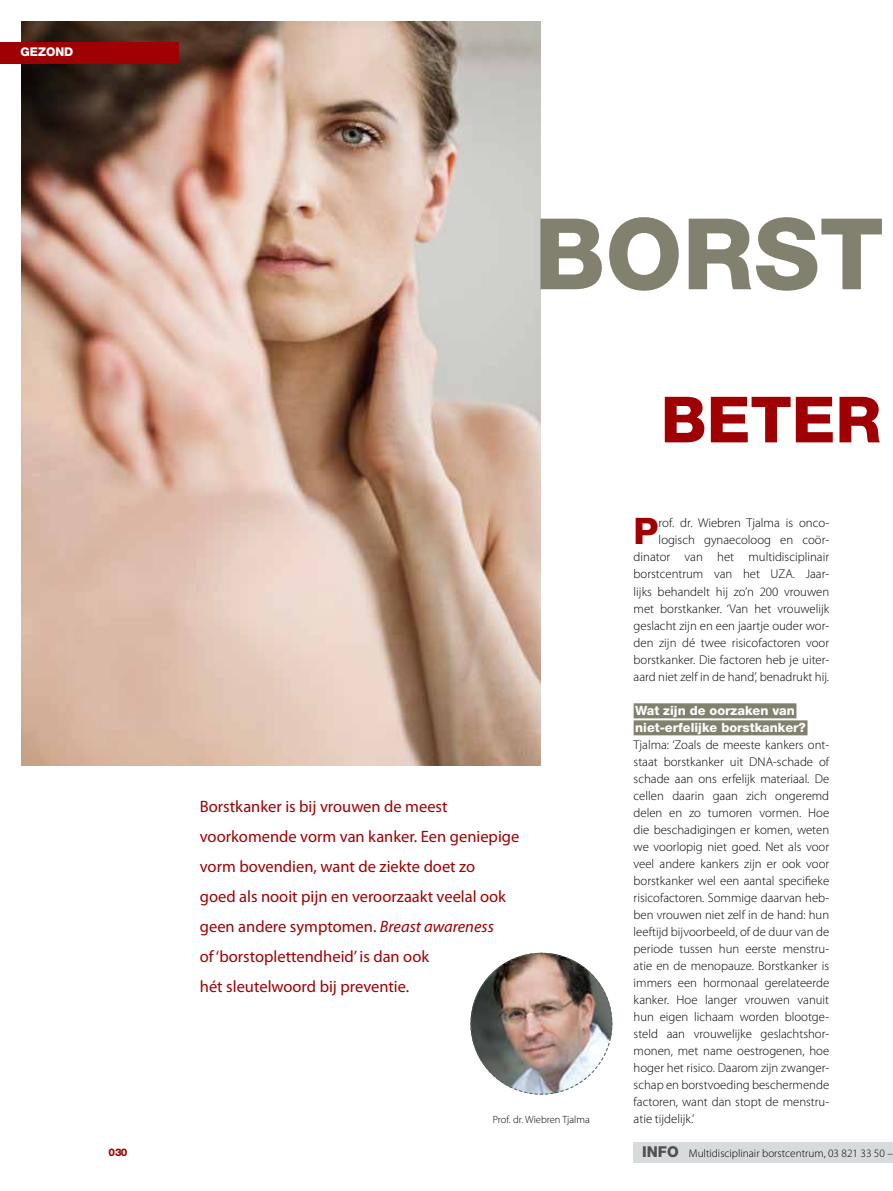
<style>
.page{position:relative;width:893px;height:1191px;background:#fff}
.page>*{position:absolute;margin:0;border:0;box-sizing:border-box;transform-origin:0 0}
.t1{font:800 98.85px "Helvetica Neue LT Std";color:#82806f}
.t2{font:800 63.75px "Helvetica Neue LT Std";color:#9f0004}
.t3{font:800 36.6px "Helvetica Neue LT Std";color:#9f0004}
.t4{font:16.5px/30px "Myriad Pro";color:#9f0004}
.t5{font:300 12.75px/17px "Myriad Pro";color:#000;text-align:right}
.t6{font:800 12.75px/17px "Helvetica Neue LT Std";color:#fff}
.t7{font:800 12px "Helvetica Neue LT Std";color:#fff}
.t8{font:300 11.25px "Myriad Pro";color:#000}
.t9{font:300 10.5px "Myriad Pro";color:#000}
.t10{font:800 10.5px "Helvetica Neue LT Std";color:#9f0004}
.s1{font-style:italic}
.s2{font-family:"Helvetica Neue LT Std";font-weight:800;font-size:15px;color:#504f53}
</style>
<div class="page">
<img style="left:21px;top:21px;width:519px;height:744px">
<div style="left:0;top:43px;width:179px;height:21px;background:#9f0004"></div>
<div style="left:634px;top:1142px;width:259px;height:20px;background:#d8dbdc"></div>
<div style="left:634px;top:703px;width:162px;height:15px;background:#82806f"></div>
<div style="left:634px;top:720px;width:173px;height:15px;background:#82806f"></div>
<img style="left:470px;top:952px;width:143px;height:143px">
<p class="t7" style="left:20px;top:45px;width:36px">g ezo</p>
<p class="t7" style="left:20px;top:46px;width:56px">rub rinekd</p>
<p class="t10" style="left:109px;top:1146px;width:21px">030</p>
<h1 class="t1" style="left:534px;top:195px;width:351px">Borst</h1>
<p class="t4" style="left:200px;top:791px;width:321px">Borstkanker is bij vrouwen de meest voorkomende vorm van kanker. Een geniepige vorm bovendien, want de ziekte doet zo<br>goed als nooit pijn en veroorzaakt veelal ook geen andere symptomen. <span class="s1">Breast awareness<br></span>of ‘borstoplettendheid’ is dan ook<br>hét sleutelwoord bij preventie.</p>
<h2 class="t2" style="left:661px;top:382px;width:222px">Beter</h2>
<p class="t5" style="left:634px;top:514px;width:197px">rof. dr. Wiebren Tjalma is onco&shy;logisch gynaecoloog en coör&shy;dinator van het multidisciplinair borstcentrum van het UZA. Jaar&shy;lijks behandelt hij zo’n 200 vrouwen met borstkanker. ‘Van het vrouwelijk geslacht zijn en een jaartje ouder wor&shy;den zijn dé twee risicofactoren voor borstkanker. Die factoren heb je uiter&shy;aard niet zelf in de hand’, benadrukt hij.</p>
<p class="t6" style="left:635px;top:701px;width:172px">Wat zijn de oorzaken van niet-erfelijke borstkanker?</p>
<p class="t5" style="left:634px;top:736px;width:197px;text-align:justify">Tjalma: ‘Zoals de meeste kankers ont&shy;staat borstkanker uit DNA-schade of schade aan ons erfelijk materiaal. De cellen daarin gaan zich ongeremd delen en zo tumoren vormen. Hoe die beschadigingen er komen, weten we voorlopig niet goed. Net als voor veel andere kankers zijn er ook voor borstkanker wel een aantal specifieke risicofactoren. Sommige daarvan heb&shy;ben vrouwen niet zelf in de hand: hun leeftijd bijvoorbeeld, of de duur van de periode tussen hun eerste menstru&shy;atie en de menopauze. Borstkanker is immers een hormonaal gerelateerde kanker. Hoe langer vrouwen vanuit hun eigen lichaam worden blootge&shy;steld aan vrouwelijke geslachtshor&shy;monen, met name oestrogenen, hoe hoger het risico. Daarom zijn zwanger&shy;schap en borstvoeding beschermende factoren, want dan stopt de menstru-</p>
<h3 class="t3" style="left:634px;top:509px;width:23px">P</h3>
<p class="t9" style="left:493px;top:1113px;width:98px">Prof. dr. Wiebren Tjalma</p>
<p class="t5" style="left:634px;top:1110px;width:62px">atie tijdelijk.’</p>
<p class="t8" style="left:642px;top:1146px;width:252px"><span class="s2">info</span> Multidisciplinair borstcentrum, 03 821 33 50 –</p>
</div>
